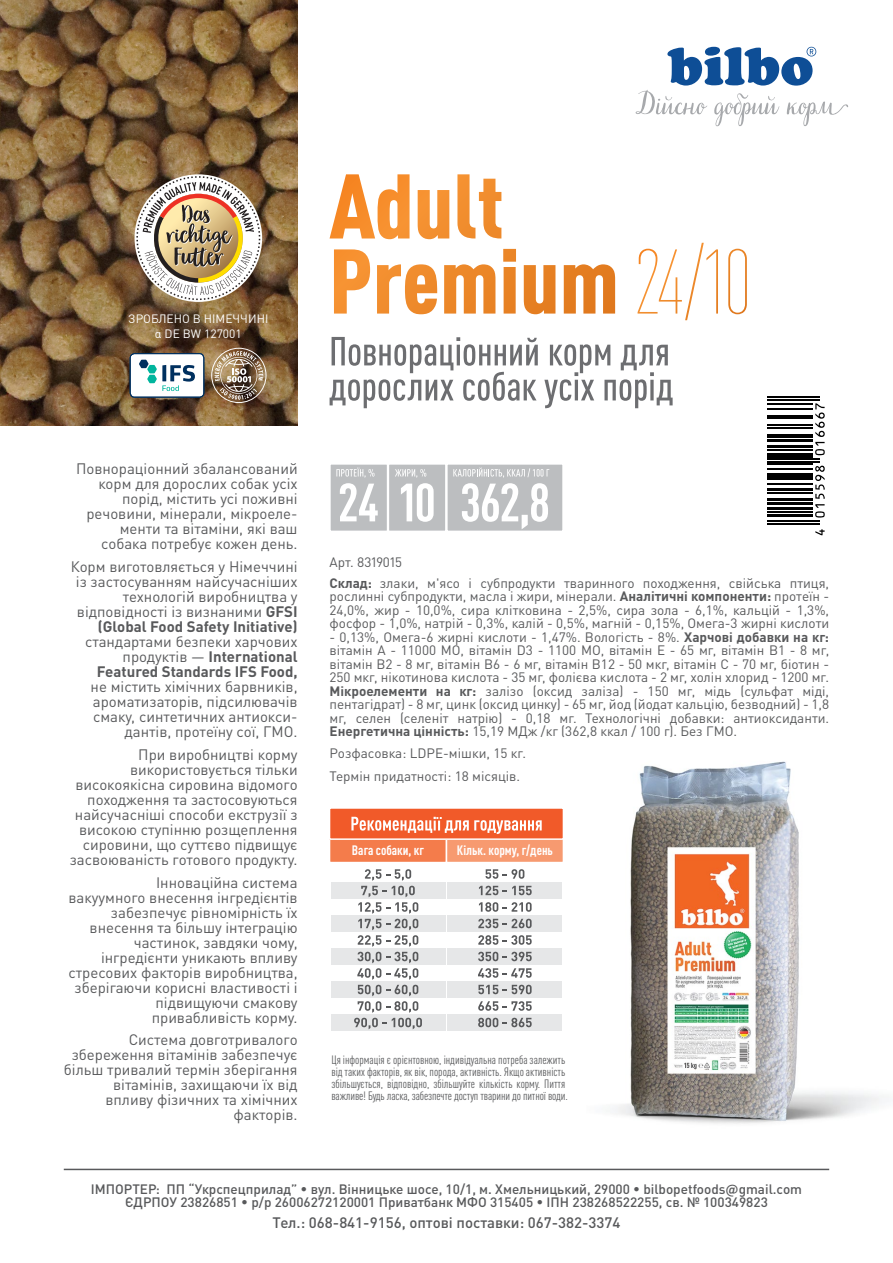
<style>
.page{position:relative;width:893px;height:1263px;background:#fff}
.page>*{position:absolute;margin:0;border:0;box-sizing:border-box;transform-origin:0 0}
.t1{font:15px/15px "DIN Pro";color:#58595b;text-align:right}
.t2{font:700 15px/15px "DIN Pro";color:#58595b;text-align:right}
.t3{font:500 15px "DIN Pro";color:#58595b}
.t4{font:13.5px/13.5px "DIN Pro";color:#58595b}
.t5{font:500 13.5px/13.5px "DIN Pro";color:#58595b;text-align:center}
.t6{font:700 condensed 13.5px "DIN Pro";color:#fff}
.t7{font:condensed 12px/12px "DIN Pro";color:#58595b}
.t8{font:12px/15px "DIN Pro";color:#fff;text-align:center}
.s1{font-weight:700}
.s2{font-weight:400}
</style>
<div class="page">
<img style="left:542px;top:761px;width:343px;height:363px">
<div style="left:329px;top:838px;width:118px;height:25px;background:#f47c4b;border:2px solid #fff"></div>
<div style="left:446px;top:838px;width:118px;height:25px;background:#f79a70;border:2px solid #fff"></div>
<div style="left:330px;top:808px;width:233px;height:31px;background:#f15a29"></div>
<div style="left:329px;top:807px;width:235px;height:33px;border:2px solid #fff"></div>
<svg style="left:351px;top:817px;width:191px;height:17px"></svg>
<div style="left:331px;top:882px;width:114px;height:16px;background:#e6e7e8"></div>
<div style="left:331px;top:915px;width:114px;height:17px;background:#e6e7e8"></div>
<div style="left:331px;top:948px;width:114px;height:17px;background:#e6e7e8"></div>
<div style="left:331px;top:981px;width:114px;height:17px;background:#e6e7e8"></div>
<div style="left:331px;top:1014px;width:114px;height:17px;background:#e6e7e8"></div>
<div style="left:448px;top:882px;width:114px;height:16px;background:#e6e7e8"></div>
<div style="left:448px;top:915px;width:114px;height:17px;background:#e6e7e8"></div>
<div style="left:448px;top:948px;width:114px;height:17px;background:#e6e7e8"></div>
<div style="left:448px;top:981px;width:114px;height:17px;background:#e6e7e8"></div>
<div style="left:448px;top:1014px;width:114px;height:16px;background:#e6e7e8"></div>
<svg style="left:354px;top:869px;width:68px;height:160px"></svg>
<svg style="left:485px;top:869px;width:39px;height:10px"></svg>
<svg style="left:479px;top:886px;width:53px;height:9px"></svg>
<svg style="left:479px;top:902px;width:53px;height:10px"></svg>
<svg style="left:478px;top:919px;width:54px;height:9px"></svg>
<svg style="left:478px;top:935px;width:54px;height:10px"></svg>
<svg style="left:478px;top:952px;width:54px;height:9px"></svg>
<svg style="left:478px;top:968px;width:54px;height:10px"></svg>
<svg style="left:478px;top:985px;width:54px;height:9px"></svg>
<svg style="left:478px;top:1001px;width:54px;height:10px"></svg>
<svg style="left:478px;top:1018px;width:54px;height:9px"></svg>
<img style="left:0;top:0;width:298px;height:425px">
<svg style="left:635px;top:47px;width:213px;height:79px"></svg>
<div style="left:130px;top:354px;width:74px;height:43px;background:#fff;border-radius:4px"></div>
<div style="left:130px;top:353px;width:74px;height:44px;border:1px solid #00305f;border-radius:4px"></div>
<svg style="left:139px;top:360px;width:56px;height:31px"></svg>
<svg style="left:211px;top:348px;width:55px;height:55px;background:#947e66"></svg>
<img style="left:135px;top:174px;width:127px;height:128px">
<hr style="left:64px;top:1169px;width:765px;height:1px;background:#58595b">
<svg style="left:330px;top:174px;width:285px;height:140px"></svg>
<svg style="left:638px;top:243px;width:109px;height:77px"></svg>
<svg style="left:330px;top:337px;width:208px;height:71px"></svg>
<svg style="left:544px;top:344px;width:129px;height:64px"></svg>
<div style="left:328px;top:462px;width:61px;height:71px;background:#bcbec0;border:2px solid #fff"></div>
<div style="left:387px;top:462px;width:61px;height:71px;background:#bcbec0;border:2px solid #fff"></div>
<div style="left:445px;top:462px;width:120px;height:71px;background:#bcbec0;border:2px solid #fff"></div>
<svg style="left:336px;top:468px;width:42px;height:53px"></svg>
<svg style="left:395px;top:469px;width:39px;height:53px"></svg>
<svg style="left:453px;top:468px;width:96px;height:61px"></svg>
<svg style="left:767px;top:397px;width:57px;height:139px"></svg>
<hr style="left:767px;top:523px;width:53px;height:2px;background:#010101">
<hr style="left:767px;top:521px;width:53px;height:1px;background:#010101">
<hr style="left:767px;top:514px;width:45px;height:3px;background:#010101">
<hr style="left:767px;top:511px;width:45px;height:2px;background:#010101">
<hr style="left:767px;top:507px;width:45px;height:3px;background:#010101">
<hr style="left:767px;top:502px;width:45px;height:3px;background:#010101">
<hr style="left:767px;top:498px;width:45px;height:2px;background:#010101">
<hr style="left:767px;top:492px;width:45px;height:2px;background:#010101">
<hr style="left:767px;top:488px;width:45px;height:3px;background:#010101">
<hr style="left:767px;top:483px;width:45px;height:1px;background:#010101">
<hr style="left:767px;top:479px;width:45px;height:1px;background:#010101">
<hr style="left:767px;top:473px;width:45px;height:4px;background:#010101">
<hr style="left:767px;top:468px;width:45px;height:1px;background:#010101">
<hr style="left:767px;top:464px;width:45px;height:1px;background:#010101">
<hr style="left:767px;top:461px;width:53px;height:1px;background:#010101">
<hr style="left:767px;top:458px;width:53px;height:2px;background:#010101">
<hr style="left:767px;top:453px;width:45px;height:4px;background:#010101">
<hr style="left:767px;top:449px;width:45px;height:1px;background:#010101">
<hr style="left:767px;top:445px;width:45px;height:3px;background:#010101">
<hr style="left:767px;top:439px;width:45px;height:3px;background:#010101">
<hr style="left:767px;top:437px;width:45px;height:1px;background:#010101">
<hr style="left:767px;top:434px;width:45px;height:1px;background:#010101">
<hr style="left:767px;top:427px;width:45px;height:2px;background:#010101">
<hr style="left:767px;top:425px;width:45px;height:1px;background:#010101">
<hr style="left:767px;top:418px;width:45px;height:1px;background:#010101">
<hr style="left:767px;top:415px;width:45px;height:1px;background:#010101">
<hr style="left:767px;top:408px;width:45px;height:2px;background:#010101">
<hr style="left:767px;top:403px;width:45px;height:1px;background:#010101">
<hr style="left:767px;top:399px;width:53px;height:1px;background:#010101">
<hr style="left:767px;top:396px;width:53px;height:1px;background:#010101">
<svg style="left:815px;top:529px;width:10px;height:6px"></svg>
<svg style="left:815px;top:466px;width:10px;height:52px"></svg>
<svg style="left:815px;top:403px;width:10px;height:52px"></svg>
<p class="t8" style="left:128px;top:311px;width:142px">ЗРОБЛЕНО В НІМЕЧЧИНІ α DE BW 127001</p>
<p class="t1" style="left:76px;top:460px;width:223px">Повнораціонний збалансований корм для дорослих собак усіх порід, містить усі поживні речовини, мінерали, мікроеле&shy;менти та вітаміни, які ваш собака потребує кожен день.</p>
<p class="t1" style="left:71px;top:558px;width:228px">Корм виготовляється у Німеччині із застосуванням найсучасніших технологій виробництва у відповідності із визнаними <span class="s1">GFSI (Global Food Safety Initiative)</span></p>
<p class="t2" style="left:85px;top:633px;width:214px"><span class="s2">стандартами безпеки харчових продуктів —</span> International<br>Featured Standards IFS Food,</p>
<p class="t1" style="left:91px;top:678px;width:209px">не містить хімічних барвників, ароматизаторів, підсилювачів смаку, синтетичних антиокси&shy;дантів, протеїну сої, ГМО.</p>
<p class="t1" style="left:70px;top:746px;width:229px">При виробництві корму використовується тільки високоякісна сировина відомого походження та застосовуються найсучасніші способи екструзії з високою ступінню розщеплення сировини, що суттєво підвищує засвоюваність готового продукту.</p>
<p class="t1" style="left:68px;top:874px;width:231px">Інноваційна система<br>вакуумного внесення інгредієнтів забезпечує рівномірність їх внесення та більшу інтеграцію частинок, завдяки чому, інгредієнти уникають впливу стресових факторів виробництва, зберігаючи корисні властивості і підвищуючи смакову привабливість корму.</p>
<p class="t1" style="left:64px;top:1031px;width:235px">Система довготривалого збереження вітамінів забезпечує більш тривалий термін зберігання вітамінів, захищаючи їх від впливу фізичних та хімічних факторів.</p>
<p class="t4" style="left:330px;top:550px;width:501px;line-height:21px">Арт. 8319015<br><span class="s1">Склад:</span> злаки, м'ясо і субпродукти тваринного походження, свійська птиця,</p>
<p class="t4" style="left:330px;top:589px;width:501px;text-align:justify">рослинні субпродукти, масла і жири, мінерали. <span class="s1">Аналітичні компоненти:</span> протеїн - 24,0%, жир - 10,0%, сира клітковина - 2,5%, сира зола - 6,1%, кальцій - 1,3%, фосфор - 1,0%, натрій - 0,3%, калій - 0,5%, магній - 0,15%, Омега-3 жирні кислоти</p>
<p class="t4" style="left:330px;top:629px;width:501px;text-align:justify">- 0,13%, Омега-6 жирні кислоти - 1,47%. Вологість - 8%. <span class="s1">Харчові добавки на кг: </span>вітамін А - 11000 МО, вітамін D3 - 1100 МО, вітамін Е - 65 мг, вітамін В1 - 8 мг, вітамін В2 - 8 мг, вітамін В6 - 6 мг, вітамін B12 - 50 мкг, вітамін С - 70 мг, біотин - 250 мкг, нікотинова кислота - 35 мг, фолієва кислота - 2 мг, холін хлорид - 1200 мг.<br><span class="s1">Мікроелементи на кг:</span> залізо (оксид заліза) - 150 мг, мідь (сульфат міді, пентагідрат) - 8 мг, цинк (оксид цинку) - 65 мг, йод (йодат кальцію, безводний) - 1,8 мг, селен (селеніт натрію) - 0,18 мг. Технологічні добавки: антиоксиданти.<br><span class="s1">Енергетична цінність:</span> 15,19 МДж /кг (362,8 ккал / 100 г). Без ГМО.</p>
<p class="t4" style="left:330px;top:740px;width:198px;line-height:23.2px">Розфасовка: LDРЕ-мішки, 15 кг.<br>Термін придатності: 18 місяців.</p>
<p class="t6" style="left:352px;top:840px;width:74px">Вага собаки, кг</p>
<p class="t6" style="left:457px;top:840px;width:98px">Кільк. корму, г/день</p>
<p class="t7" style="left:331px;top:1053px;width:238px">Ця інформація є орієнтовною, індивідуальна потреба залежить від таких факторів, як вік, порода, активність. Якщо активність збільшується, відповідно, збільшуйте кількість корму. Пиття важливе! Будь ласка, забезпечте доступ тварини до питної води.</p>
<p class="t5" style="left:91px;top:1181px;width:713px">ІМПОРТЕР: ПП “Укрспецприлад” • вул. Вінницьке шосе, 10/1, м. Хмельницький, 29000 • bilbopetfoods@gmail.com<br>ЄДРПОУ 23826851 • р/р 26006272120001 Приватбанк МФО 315405 • ІПН 238268522255, св. № 100349823</p>
<p class="t3" style="left:272px;top:1211px;width:350px">Тел.: 068-841-9156, оптові поставки: 067-382-3374</p>
</div>
